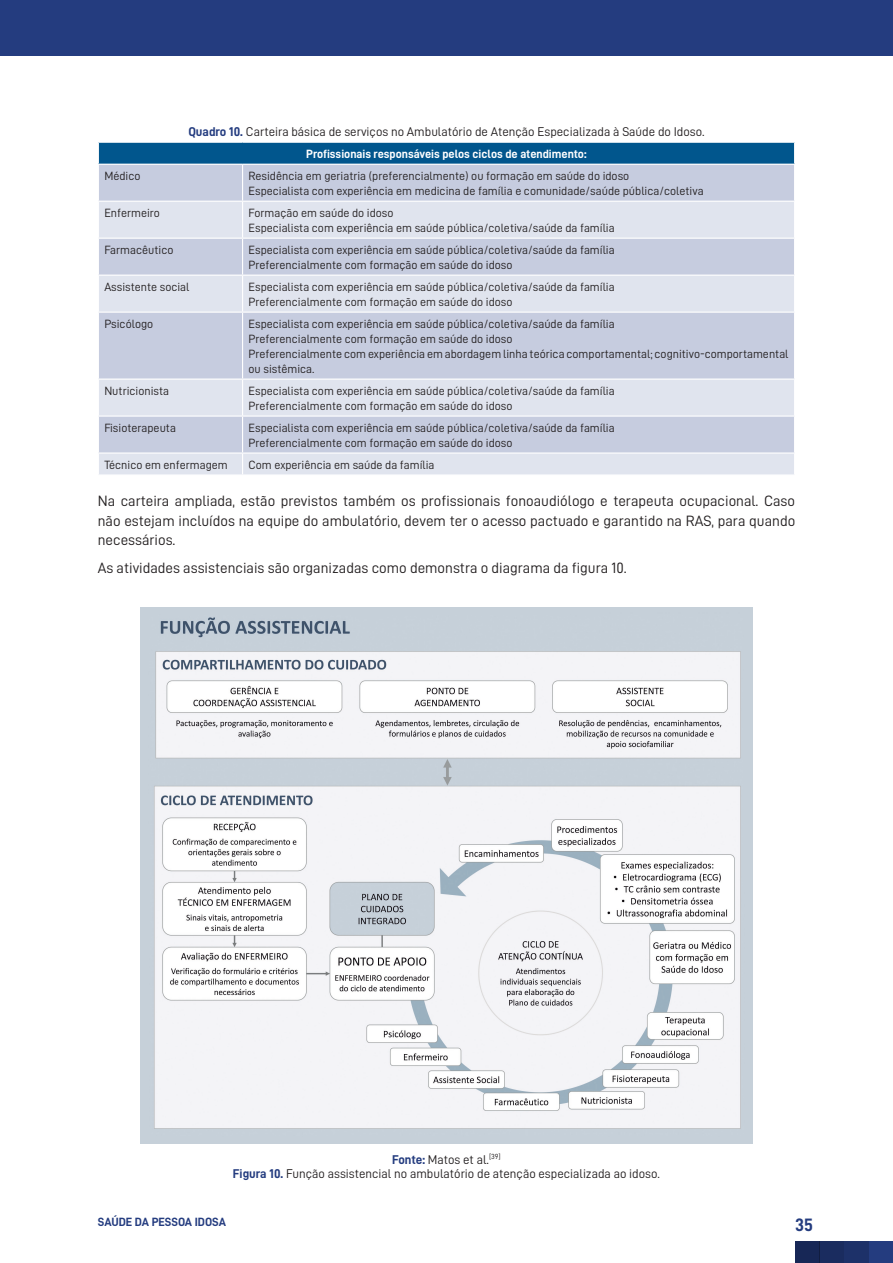
<style>
.page{position:relative;width:893px;height:1263px;background:#fff}
.page>*{position:absolute;margin:0;border:0;box-sizing:border-box;transform-origin:0 0}
.t1{font:18px "D DIN Bold";color:#243c7f}
.Texto{font:15px/19.5px "D DIN";color:#231f20;text-align:justify}
.Figura_Legenda{font:12.75px "D DIN";color:#231f20}
.Tabela_Título{font:12.75px "D DIN";color:#231f20}
.Tabela_Texto{font:12px/15px "D DIN";color:#231f20}
.Tabela_Subtitulo{font:12px "D DIN Bold";color:#fff}
.t2{font:12px "D DIN Bold";color:#243c7f}
.s1{font-family:"D DIN Bold";color:#243c7f}
</style>
<div class="page">
<div style="left:795px;top:1242px;width:98px;height:21px;background:#243c7f"></div>
<div style="left:844px;top:1242px;width:24px;height:21px;background:#1d3169"></div>
<div style="left:820px;top:1242px;width:24px;height:21px;background:#1a2c5f"></div>
<div style="left:795px;top:1242px;width:25px;height:21px;background:#172756"></div>
<div style="left:0;top:0;width:893px;height:55px;background:#243c7f"></div>
<div style="left:98px;top:142px;width:697px;height:22px;background:#01568d"></div>
<div style="left:99px;top:165px;width:695px;height:36px;background:#c6ccdf"></div>
<svg style="left:99px;top:202px;width:695px;height:272px;background:#d2d7e6"></svg>
<hr style="left:98px;top:142px;width:145px;height:1px;background:#fff">
<svg style="left:98px;top:142px;width:1px;height:22px"></svg>
<hr style="left:243px;top:142px;width:552px;height:1px;background:#fff">
<svg style="left:794px;top:142px;width:1px;height:22px"></svg>
<hr style="left:242px;top:165px;width:1px;height:36px;background:#fff">
<hr style="left:242px;top:202px;width:1px;height:36px;background:#fff">
<hr style="left:98px;top:238px;width:145px;height:1px;background:#fff">
<hr style="left:243px;top:238px;width:552px;height:1px;background:#fff">
<hr style="left:242px;top:239px;width:1px;height:36px;background:#fff">
<hr style="left:98px;top:275px;width:145px;height:1px;background:#fff">
<hr style="left:243px;top:275px;width:552px;height:1px;background:#fff">
<hr style="left:242px;top:276px;width:1px;height:36px;background:#fff">
<hr style="left:98px;top:312px;width:145px;height:1px;background:#fff">
<hr style="left:243px;top:312px;width:552px;height:1px;background:#fff">
<hr style="left:242px;top:313px;width:1px;height:65px;background:#fff">
<hr style="left:98px;top:378px;width:145px;height:2px;background:#fff">
<hr style="left:243px;top:378px;width:552px;height:2px;background:#fff">
<hr style="left:242px;top:380px;width:1px;height:35px;background:#fff">
<hr style="left:98px;top:415px;width:145px;height:2px;background:#fff">
<hr style="left:243px;top:415px;width:552px;height:2px;background:#fff">
<hr style="left:242px;top:417px;width:1px;height:35px;background:#fff">
<hr style="left:98px;top:452px;width:145px;height:2px;background:#fff">
<hr style="left:243px;top:452px;width:552px;height:2px;background:#fff">
<svg style="left:242px;top:454px;width:1px;height:20px"></svg>
<img style="left:140px;top:607px;width:613px;height:536px">
<p class="Tabela_Título" style="left:188px;top:125px;width:518px"><span class="s1">Quadro 10.</span> Carteira básica de serviços no Ambulatório de Atenção Especializada à Saúde do Idoso.</p>
<p class="Tabela_Subtitulo" style="left:306px;top:147px;width:282px">Profissionais responsáveis pelos ciclos de atendimento:</p>
<p class="Tabela_Texto" style="left:104px;top:168px;width:38px">Médico</p>
<p class="Tabela_Texto" style="left:249px;top:168px;width:382px">Residência em geriatria (preferencialmente) ou formação em saúde do idoso</p>
<p class="Tabela_Texto" style="left:249px;top:183px;width:457px">Especialista com experiência em medicina de família e comunidade/saúde pública/coletiva</p>
<p class="Tabela_Texto" style="left:104px;top:205px;width:57px">Enfermeiro</p>
<p class="Tabela_Texto" style="left:249px;top:205px;width:146px">Formação em saúde do idoso</p>
<p class="Tabela_Texto" style="left:249px;top:220px;width:368px">Especialista com experiência em saúde pública/coletiva/saúde da família</p>
<p class="Tabela_Texto" style="left:104px;top:242px;width:71px">Farmacêutico</p>
<p class="Tabela_Texto" style="left:249px;top:242px;width:368px">Especialista com experiência em saúde pública/coletiva/saúde da família</p>
<p class="Tabela_Texto" style="left:249px;top:257px;width:265px">Preferencialmente com formação em saúde do idoso</p>
<p class="Tabela_Texto" style="left:104px;top:279px;width:87px">Assistente social</p>
<p class="Tabela_Texto" style="left:249px;top:279px;width:368px">Especialista com experiência em saúde pública/coletiva/saúde da família</p>
<p class="Tabela_Texto" style="left:249px;top:294px;width:265px">Preferencialmente com formação em saúde do idoso</p>
<p class="Tabela_Texto" style="left:104px;top:316px;width:50px">Psicólogo</p>
<p class="Tabela_Texto" style="left:249px;top:316px;width:368px">Especialista com experiência em saúde pública/coletiva/saúde da família</p>
<p class="Tabela_Texto" style="left:249px;top:331px;width:265px">Preferencialmente com formação em saúde do idoso</p>
<p class="Tabela_Texto" style="left:249px;top:346px;width:541px">Preferencialmente com experiência em abordagem linha teórica comportamental; cognitivo-comportamental ou sistêmica.</p>
<p class="Tabela_Texto" style="left:104px;top:383px;width:66px">Nutricionista</p>
<p class="Tabela_Texto" style="left:249px;top:383px;width:368px">Especialista com experiência em saúde pública/coletiva/saúde da família</p>
<p class="Tabela_Texto" style="left:249px;top:398px;width:265px">Preferencialmente com formação em saúde do idoso</p>
<p class="Tabela_Texto" style="left:104px;top:420px;width:73px">Fisioterapeuta</p>
<p class="Tabela_Texto" style="left:249px;top:420px;width:368px">Especialista com experiência em saúde pública/coletiva/saúde da família</p>
<p class="Tabela_Texto" style="left:249px;top:435px;width:265px">Preferencialmente com formação em saúde do idoso</p>
<p class="Tabela_Texto" style="left:104px;top:457px;width:125px">Técnico em enfermagem</p>
<p class="Tabela_Texto" style="left:249px;top:457px;width:187px">Com experiência em saúde da família</p>
<p class="Texto" style="left:98px;top:491px;width:699px">Na carteira ampliada, estão previstos também os profissionais fonoaudiólogo e terapeuta ocupacional. Caso não estejam incluídos na equipe do ambulatório, devem ter o acesso pactuado e garantido na RAS, para quando necessários.</p>
<p class="Texto" style="left:98px;top:558px;width:530px">As atividades assistenciais são organizadas como demonstra o diagrama da figura 10.</p>
<p class="Figura_Legenda" style="left:392px;top:1152px;width:110px"><span class="s1">Fonte:</span> Matos et al.<sup>[39]</sup></p>
<p class="Figura_Legenda" style="left:233px;top:1166px;width:429px"><span class="s1">Figura 10.</span> Função assistencial no ambulatório de atenção especializada ao idoso.</p>
<p class="t2" style="left:98px;top:1215px;width:130px">SAÚDE DA PESSOA IDOSA</p>
<h1 class="t1" style="left:795px;top:1215px;width:20px">35</h1>
</div>
